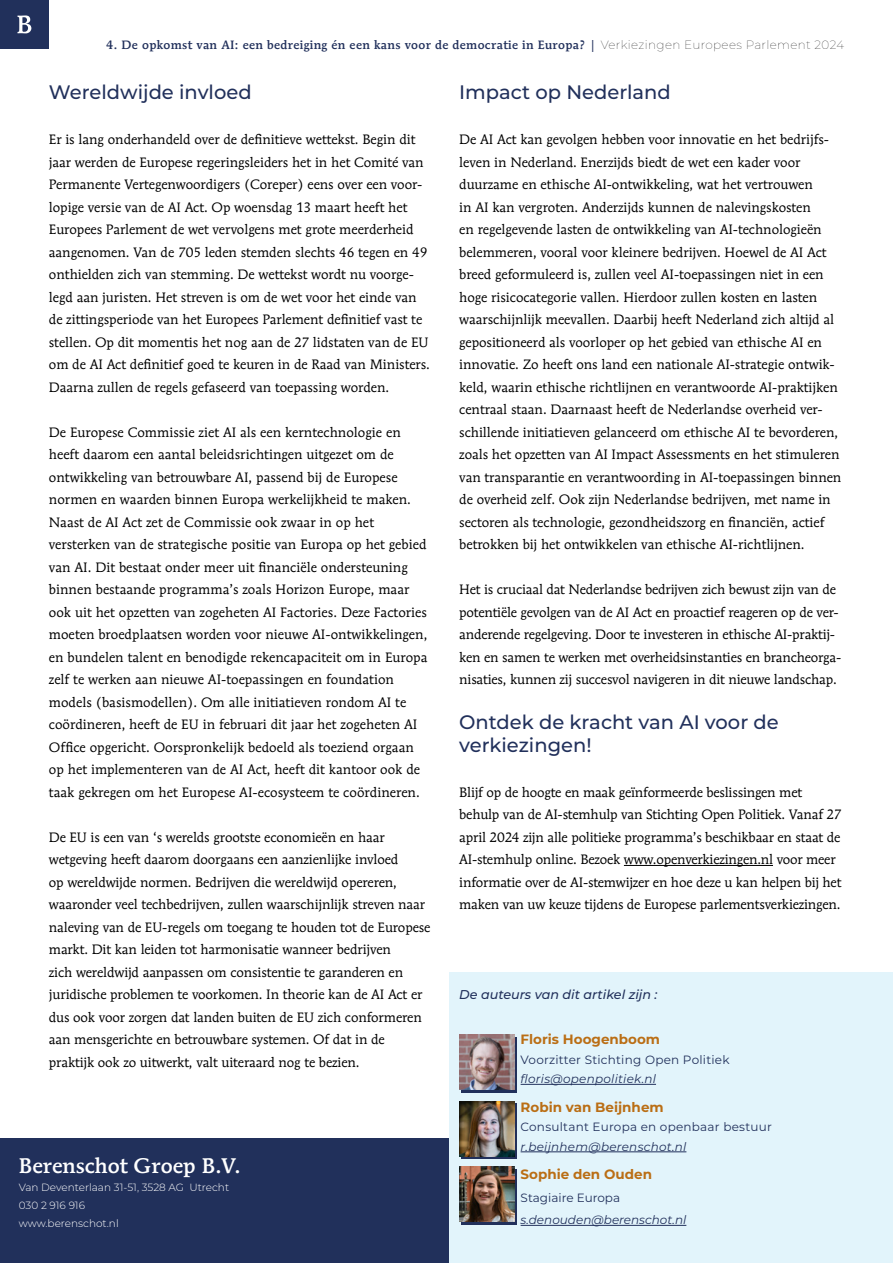
<style>
.page{position:relative;width:893px;height:1263px;background:#fff}
.page>*{position:absolute;margin:0;border:0;box-sizing:border-box;transform-origin:0 0}
.t1{font:500 21px "Mendoza Roman Std";color:#fff}
.t2{font:500 19.5px/22.5px "Montserrat";color:#21305b}
.t3{font:13.5px/22.5px "Mendoza Roman Std";letter-spacing:-.005em;color:#000}
.t4{font:700 13.5px "Montserrat";color:#ba6e15}
.t5{font:italic 500 12.75px "Montserrat";color:#21305b}
.t6{font:500 12px "Mendoza Roman Std";letter-spacing:.03em;color:#21305b}
.t7{font:12px "Montserrat";letter-spacing:.02em;color:#21305b}
.t8{font:italic 12px "Montserrat";letter-spacing:.02em;color:#21305b}
.t9{font:italic 12px "Montserrat";color:#21305b}
.t10{font:12px "Montserrat";color:#21305b}
.t11{font:300 10.5px/18px "Montserrat";color:#fff}
.s1{font-family:"Montserrat";font-weight:100;color:#000}
</style>
<div class="page">
<div style="left:0;top:0;width:49px;height:49px;background:#21305b"></div>
<svg style="left:17px;top:15px;width:14px;height:18px"></svg>
<div style="left:0;top:1139px;width:452px;height:124px;background:#21305b"></div>
<div style="left:450px;top:972px;width:443px;height:291px;background:#e2f4fb"></div>
<hr style="left:624px;top:865px;width:149px;height:1px;background:#000">
<hr style="left:521px;top:1084px;width:135px;height:1px;background:#21305b">
<hr style="left:521px;top:1151px;width:165px;height:1px;background:#21305b">
<hr style="left:521px;top:1225px;width:165px;height:1px;background:#21305b">
<svg style="left:461px;top:1037px;width:55px;height:55px"></svg>
<img style="left:459px;top:1035px;width:55px;height:55px">
<svg style="left:461px;top:1104px;width:55px;height:55px"></svg>
<img style="left:459px;top:1101px;width:55px;height:55px">
<svg style="left:461px;top:1169px;width:55px;height:55px"></svg>
<img style="left:459px;top:1167px;width:55px;height:55px">
<p class="t6" style="left:106px;top:37px;width:739px">4. De opkomst van AI: een bedreiging én een kans voor de democratie in Europa? | <span class="s1">Verkiezingen Europees Parlement 2024</span></p>
<h2 class="t2" style="left:49px;top:80px;width:204px">Wereldwijde invloed</h2>
<p class="t3" style="left:49px;top:128px;width:382px">Er is lang onderhandeld over de definitieve wettekst. Begin dit jaar werden de Europese regeringsleiders het in het Comité van Permanente Vertegenwoordigers (Coreper) eens over een voor&shy;lopige versie van de AI Act. Op woensdag 13 maart heeft het Europees Parlement de wet vervolgens met grote meerderheid aangenomen. Van de 705 leden stemden slechts 46 tegen en 49 onthielden zich van stemming. De wettekst wordt nu voorge&shy;legd aan juristen. Het streven is om de wet voor het einde van de zittingsperiode van het Europees Parlement definitief vast te stellen. Op dit momentis het nog aan de 27 lidstaten van de EU om de AI Act definitief goed te keuren in de Raad van Ministers.<br>Daarna zullen de regels gefaseerd van toepassing worden.</p>
<p class="t3" style="left:49px;top:420px;width:380px">De Europese Commissie ziet AI als een kerntechnologie en heeft daarom een aantal beleidsrichtingen uitgezet om de ontwikkeling van betrouwbare AI, passend bij de Europese normen en waarden binnen Europa werkelijkheid te maken.<br>Naast de AI Act zet de Commissie ook zwaar in op het versterken van de strategische positie van Europa op het gebied van AI. Dit bestaat onder meer uit financiële ondersteuning binnen bestaande programma’s zoals Horizon Europe, maar ook uit het opzetten van zogeheten AI Factories. Deze Factories moeten broedplaatsen worden voor nieuwe AI-ontwikkelingen, en bundelen talent en benodigde rekencapaciteit om in Europa zelf te werken aan nieuwe AI-toepassingen en foundation models (basismodellen). Om alle initiatieven rondom AI te coördineren, heeft de EU in februari dit jaar het zogeheten AI Office opgericht. Oorspronkelijk bedoeld als toeziend orgaan op het implementeren van de AI Act, heeft dit kantoor ook de taak gekregen om het Europese AI-ecosysteem te coördineren.</p>
<p class="t3" style="left:49px;top:826px;width:383px">De EU is een van ‘s werelds grootste economieën en haar wetgeving heeft daarom doorgaans een aanzienlijke invloed<br>op wereldwijde normen. Bedrijven die wereldwijd opereren, waaronder veel techbedrijven, zullen waarschijnlijk streven naar naleving van de EU-regels om toegang te houden tot de Europese markt. Dit kan leiden tot harmonisatie wanneer bedrijven<br>zich wereldwijd aanpassen om consistentie te garanderen en juridische problemen te voorkomen. In theorie kan de AI Act er dus ook voor zorgen dat landen buiten de EU zich conformeren aan mensgerichte en betrouwbare systemen. Of dat in de praktijk ook zo uitwerkt, valt uiteraard nog te bezien.</p>
<h1 class="t1" style="left:19px;top:1152px;width:224px">Berenschot Groep B.V.</h1>
<p class="t11" style="left:19px;top:1177px;width:212px">Van Deventerlaan 31-51, 3528 AG Utrecht<br>030 2 916 916<br>www.berenschot.nl</p>
<h2 class="t2" style="left:459px;top:80px;width:213px">Impact op Nederland</h2>
<p class="t3" style="left:459px;top:128px;width:384px">De AI Act kan gevolgen hebben voor innovatie en het bedrijfs&shy;leven in Nederland. Enerzijds biedt de wet een kader voor duurzame en ethische AI-ontwikkeling, wat het vertrouwen<br>in AI kan vergroten. Anderzijds kunnen de nalevingskosten<br>en regelgevende lasten de ontwikkeling van AI-technologieën belemmeren, vooral voor kleinere bedrijven. Hoewel de AI Act breed geformuleerd is, zullen veel AI-toepassingen niet in een hoge risicocategorie vallen. Hierdoor zullen kosten en lasten waarschijnlijk meevallen. Daarbij heeft Nederland zich altijd al gepositioneerd als voorloper op het gebied van ethische AI en innovatie. Zo heeft ons land een nationale AI-strategie ontwik&shy;keld, waarin ethische richtlijnen en verantwoorde AI-praktijken centraal staan. Daarnaast heeft de Nederlandse overheid ver&shy;schillende initiatieven gelanceerd om ethische AI te bevorderen, zoals het opzetten van AI Impact Assessments en het stimuleren van transparantie en verantwoording in AI-toepassingen binnen de overheid zelf. Ook zijn Nederlandse bedrijven, met name in sectoren als technologie, gezondheidszorg en financiën, actief betrokken bij het ontwikkelen van ethische AI-richtlijnen.</p>
<p class="t3" style="left:459px;top:578px;width:383px">Het is cruciaal dat Nederlandse bedrijven zich bewust zijn van de potentiële gevolgen van de AI Act en proactief reageren op de ver&shy;anderende regelgeving. Door te investeren in ethische AI-praktij&shy;ken en samen te werken met overheidsinstanties en brancheorga&shy;nisaties, kunnen zij succesvol navigeren in dit nieuwe landschap.</p>
<h2 class="t2" style="left:459px;top:710px;width:321px">Ontdek de kracht van AI voor de verkiezingen!</h2>
<p class="t3" style="left:459px;top:780px;width:384px">Blijf op de hoogte en maak geïnformeerde beslissingen met behulp van de AI-stemhulp van Stichting Open Politiek. Vanaf 27 april 2024 zijn alle politieke programma’s beschikbaar en staat de AI-stemhulp online. Bezoek www.openverkiezingen.nl voor meer informatie over de AI-stemwijzer en hoe deze u kan helpen bij het maken van uw keuze tijdens de Europese parlementsverkiezingen.</p>
<p class="t5" style="left:459px;top:986px;width:200px">De auteurs van dit artikel zijn :</p>
<p class="t4" style="left:521px;top:1029px;width:141px">Floris Hoogenboom</p>
<p class="t7" style="left:521px;top:1051px;width:211px">Voorzitter Stichting Open Politiek</p>
<p class="t8" style="left:521px;top:1070px;width:137px">floris@openpolitiek.nl</p>
<p class="t4" style="left:521px;top:1097px;width:145px">Robin van Beijnhem</p>
<p class="t7" style="left:521px;top:1118px;width:253px">Consultant Europa en openbaar bestuur</p>
<p class="t8" style="left:521px;top:1138px;width:167px">r.beijnhem@berenschot.nl</p>
<p class="t4" style="left:521px;top:1164px;width:133px">Sophie den Ouden</p>
<p class="t10" style="left:521px;top:1189px;width:101px">Stagiaire Europa</p>
<p class="t9" style="left:521px;top:1211px;width:167px">s.denouden@berenschot.nl</p>
</div>
